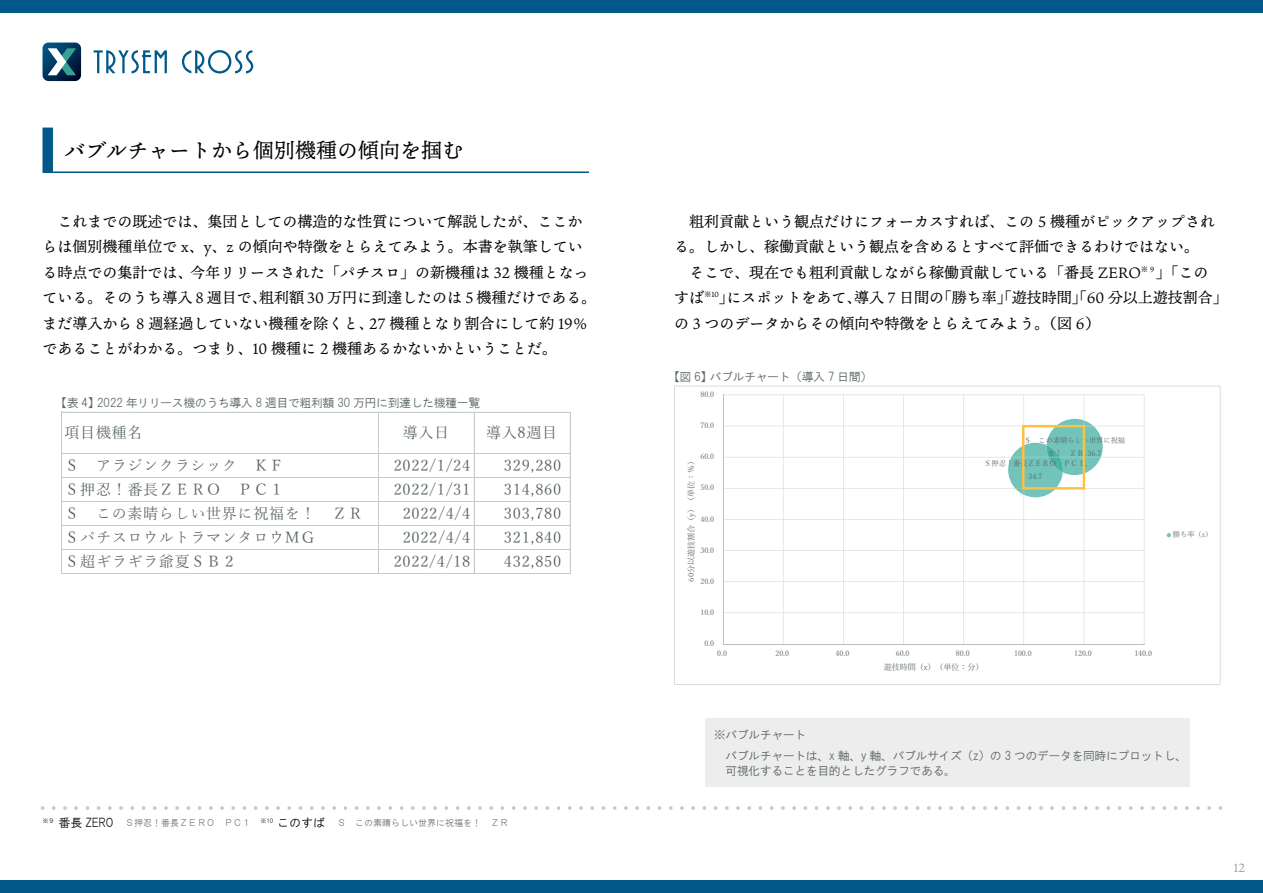
<style>
.page{position:relative;width:1263px;height:893px;background:#fff}
.page>*{position:absolute;margin:0;border:0;box-sizing:border-box;transform-origin:0 0}
.t1{font:21px "Ten Mincho Text";color:#000}
.t2{font:15px/25.5px "Ten Mincho Text";color:#000}
.t3{font:15px "Yu Mincho";letter-spacing:.045em;color:#586365}
.t4{font:12px/21px "HGS Gothic M";letter-spacing:-.04em;color:#576264}
.t5{font:12px "Ten Mincho Text";color:#9fa0a0}
.t6{font:9px "HGS Gothic M";color:#727171}
.t7{font:8.1px "Yu Mincho";letter-spacing:-.01em;color:#586365}
.t8{font:7.35px/12.3px "Yu Mincho";letter-spacing:-.01em;color:#586365;text-align:center}
.s1{font-size:12px;color:#000}
</style>
<div class="page">
<div style="left:0;top:0;width:1263px;height:13px;background:#005989"></div>
<div style="left:0;top:880px;width:1263px;height:13px;background:#005989"></div>
<svg style="left:94px;top:50px;width:73px;height:23px"></svg>
<svg style="left:182px;top:50px;width:71px;height:23px"></svg>
<svg style="left:43px;top:43px;width:38px;height:38px"></svg>
<svg style="left:41px;top:806px;width:3px;height:4px"></svg>
<svg style="left:52px;top:806px;width:1159px;height:4px"></svg>
<svg style="left:1218px;top:806px;width:4px;height:4px"></svg>
<svg style="left:43px;top:128px;width:546px;height:45px"></svg>
<svg style="left:674px;top:386px;width:546px;height:299px"></svg>
<div style="left:705px;top:719px;width:484px;height:68px;background:#ededed"></div>
<hr style="left:61px;top:412px;width:1px;height:162px;background:#c9caca">
<hr style="left:378px;top:412px;width:1px;height:162px;background:#c9caca">
<hr style="left:474px;top:412px;width:1px;height:162px;background:#c9caca">
<hr style="left:570px;top:412px;width:1px;height:162px;background:#c9caca">
<hr style="left:62px;top:412px;width:508px;height:1px;background:#c9caca">
<hr style="left:62px;top:453px;width:508px;height:1px;background:#c9caca">
<hr style="left:62px;top:477px;width:508px;height:1px;background:#c9caca">
<hr style="left:62px;top:501px;width:508px;height:1px;background:#c9caca">
<hr style="left:62px;top:525px;width:508px;height:1px;background:#c9caca">
<hr style="left:62px;top:549px;width:508px;height:1px;background:#c9caca">
<hr style="left:62px;top:573px;width:508px;height:1px;background:#c9caca">
<svg style="left:1008px;top:419px;width:95px;height:78px"></svg>
<h1 class="t1" style="left:64px;top:139px;width:401px">バブルチャートから個別機種の傾向を掴む</h1>
<p class="t2" style="left:43px;top:209px;width:555px">　これまでの既述では、集団としての構造的な性質について解説したが、ここからは個別機種単位で x、y、z の傾向や特徴をとらえてみよう。本書を執筆している時点での集計では、今年リリースされた「パチスロ」の新機種は 32 機種となっている。そのうち導入 8 週目で、粗利額 30 万円に到達したのは 5 機種だけである。まだ導入から 8 週経過していない機種を除くと、27 機種となり割合にして約 19％であることがわかる。つまり、10 機種に 2 機種あるかないかということだ。</p>
<p class="t2" style="left:674px;top:209px;width:555px">　粗利貢献という観点だけにフォーカスすれば、この 5 機種がピックアップされる。しかし、稼働貢献という観点を含めるとすべて評価できるわけではない。<br>　そこで、現在でも粗利貢献しながら稼働貢献している「番長 ZERO<sup>※９</sup>」「この<br>すば<sup>※10</sup>」にスポットをあて、導入 7 日間の「勝ち率」「遊技時間」「60 分以上遊技割合」の 3 つのデータからその傾向や特徴をとらえてみよう。（図 6）</p>
<p class="t4" style="left:668px;top:366px;width:206px">【図 6】バブルチャート（導入 7 日間）</p>
<p class="t4" style="left:55px;top:392px;width:427px">【表 4】2022 年リリース機のうち導入 8 週目で粗利額 30 万円に到達した機種一覧</p>
<p class="t3" style="left:65px;top:419px;width:79px">項目機種名</p>
<p class="t3" style="left:403px;top:419px;width:48px">導入日</p>
<p class="t3" style="left:486px;top:419px;width:73px">導入8週目</p>
<p class="t3" style="left:65px;top:452px;width:221px">Ｓ アラジンクラシック ＫＦ</p>
<p class="t3" style="left:394px;top:452px;width:78px">2022/1/24</p>
<p class="t3" style="left:504px;top:452px;width:59px">329,280</p>
<p class="t3" style="left:65px;top:476px;width:221px">Ｓ押忍！番長ＺＥＲＯ ＰＣ１</p>
<p class="t3" style="left:394px;top:476px;width:78px">2022/1/31</p>
<p class="t3" style="left:504px;top:476px;width:59px">314,860</p>
<p class="t3" style="left:65px;top:500px;width:300px">Ｓ この素晴らしい世界に祝福を！ ＺＲ</p>
<p class="t3" style="left:403px;top:500px;width:69px">2022/4/4</p>
<p class="t3" style="left:504px;top:500px;width:59px">303,780</p>
<p class="t3" style="left:65px;top:524px;width:253px">ＳパチスロウルトラマンタロウＭＧ</p>
<p class="t3" style="left:403px;top:524px;width:69px">2022/4/4</p>
<p class="t3" style="left:504px;top:524px;width:59px">321,840</p>
<p class="t3" style="left:65px;top:548px;width:174px">Ｓ超ギラギラ爺夏ＳＢ２</p>
<p class="t3" style="left:394px;top:548px;width:78px">2022/4/18</p>
<p class="t3" style="left:504px;top:548px;width:59px">432,850</p>
<p class="t8" style="left:700px;top:387px;width:15px">80.0</p>
<p class="t8" style="left:700px;top:418px;width:15px">70.0</p>
<p class="t8" style="left:700px;top:450px;width:15px">60.0</p>
<p class="t7" style="left:684px;top:582px;width:126px;rotate:-90deg">60分以遊技割合（y）（単位：％）</p>
<p class="t8" style="left:700px;top:481px;width:15px">50.0</p>
<p class="t8" style="left:700px;top:512px;width:15px">40.0</p>
<p class="t8" style="left:700px;top:543px;width:15px">30.0</p>
<p class="t8" style="left:700px;top:574px;width:15px">20.0</p>
<p class="t8" style="left:700px;top:605px;width:15px">10.0</p>
<p class="t8" style="left:704px;top:636px;width:11px">0.0</p>
<p class="t8" style="left:1024px;top:434px;width:102px">Ｓ この素晴らしい世界に祝福を！ ＺＲ, 36.7</p>
<p class="t8" style="left:984px;top:457px;width:104px">Ｓ押忍！番長ＺＥＲＯ ＰＣ１,<br>34.7</p>
<p class="t8" style="left:717px;top:646px;width:11px">0.0</p>
<p class="t8" style="left:775px;top:646px;width:15px">20.0</p>
<p class="t8" style="left:836px;top:646px;width:15px">40.0</p>
<p class="t8" style="left:896px;top:646px;width:15px">60.0</p>
<p class="t8" style="left:956px;top:646px;width:15px">80.0</p>
<p class="t8" style="left:1014px;top:646px;width:19px">100.0</p>
<p class="t8" style="left:1074px;top:646px;width:19px">120.0</p>
<p class="t8" style="left:1134px;top:646px;width:19px">140.0</p>
<p class="t7" style="left:884px;top:660px;width:101px">遊技時間（x）（単位：分）</p>
<p class="t8" style="left:1173px;top:528px;width:41px">勝ち率（z）</p>
<p class="t6" style="left:42px;top:818px;width:467px"><sup>※９</sup> <span class="s1">番長 ZERO　</span>Ｓ押忍！番長ＺＥＲＯ　ＰＣ１　<sup>※10</sup> <span class="s1">このすば　</span>Ｓ　この素晴らしい世界に祝福を！　ＺＲ</p>
<p class="t4" style="left:714px;top:724px;width:475px">※バブルチャート<br>　バブルチャートは、x 軸、y 軸、バブルサイズ（z）の 3 つのデータを同時にプロットし、</p>
<p class="t4" style="left:714px;top:760px;width:244px">　可視化することを目的としたグラフである。</p>
<p class="t5" style="left:1233px;top:861px;width:13px">12</p>
</div>
